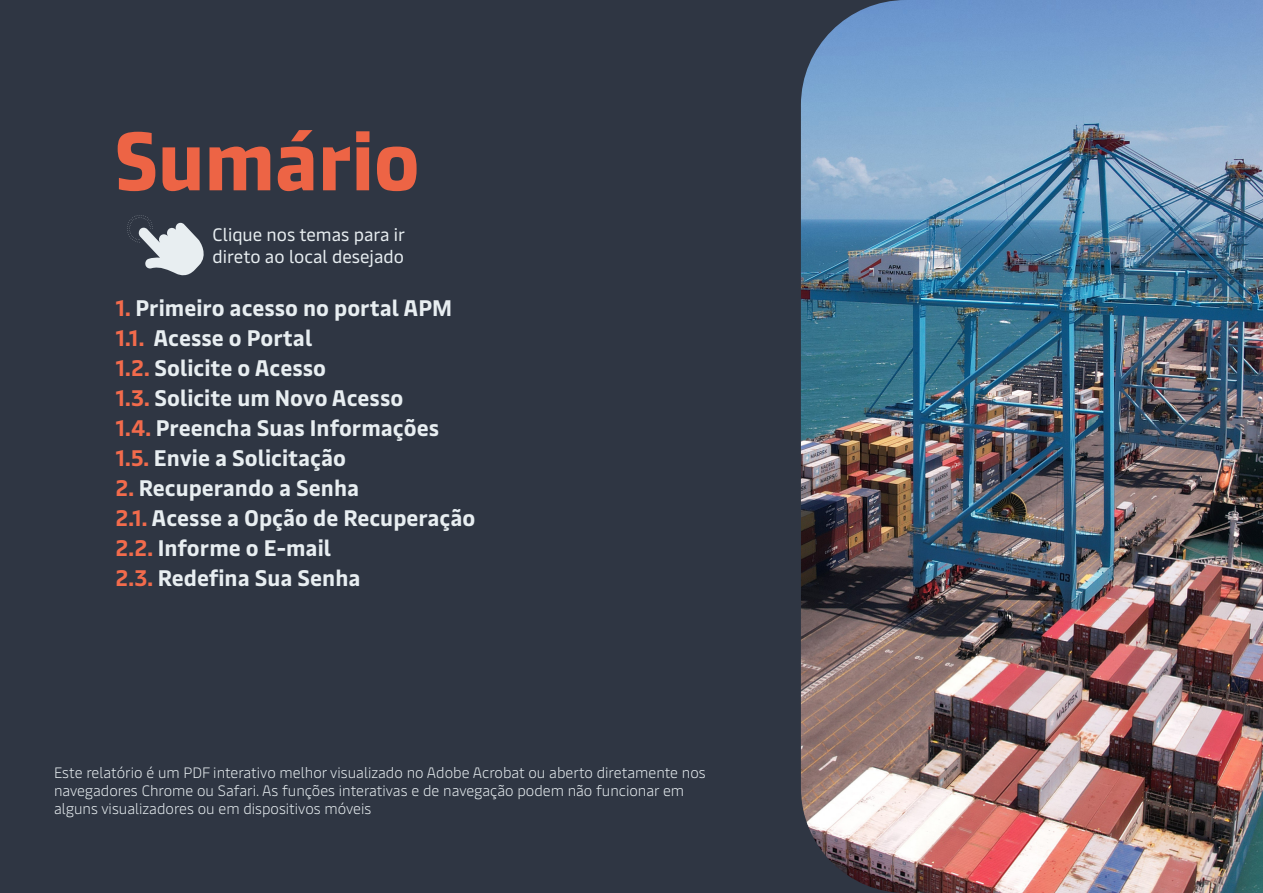
<style>
.page{position:relative;width:1263px;height:893px;background:#fff}
.page>*{position:absolute;margin:0;border:0;box-sizing:border-box;transform-origin:0 0}
.t1{font:700 82.5px "Maersk Headline";color:#ed6445}
.t2{font:700 22.5px "Maersk Text";color:#e8eef1}
.t3{font:18px "Maersk Text";color:#e8eef1}
.t4{font:300 15px/18px "Maersk Text";color:#e8eef1}
.s1{color:#f26b4c}
</style>
<div class="page">
<div style="left:0;top:0;width:1262px;height:893px;background:#2f3643"></div>
<svg style="left:127px;top:215px;width:77px;height:61px"></svg>
<img style="left:801px;top:0;width:462px;height:893px">
<p class="t1" style="left:115px;top:95px;width:306px">Sumário</p>
<p class="t3" style="left:213px;top:219px;width:194px">Clique nos temas para ir</p>
<p class="t3" style="left:213px;top:241px;width:193px">direto ao local desejado</p>
<p class="t2" style="left:115px;top:289px;width:338px"><span class="s1">1.</span> Primeiro acesso no portal APM</p>
<p class="t2" style="left:115px;top:319px;width:199px"><span class="s1">1.1.</span> Acesse o Portal</p>
<p class="t2" style="left:115px;top:349px;width:212px"><span class="s1">1.2.</span> Solicite o Acesso</p>
<p class="t2" style="left:115px;top:379px;width:289px"><span class="s1">1.3.</span> Solicite um Novo Acesso</p>
<p class="t2" style="left:115px;top:409px;width:325px"><span class="s1">1.4.</span> Preencha Suas Informações</p>
<p class="t2" style="left:115px;top:439px;width:232px"><span class="s1">1.5.</span> Envie a Solicitação</p>
<p class="t2" style="left:115px;top:469px;width:245px"><span class="s1">2.</span> Recuperando a Senha</p>
<p class="t2" style="left:115px;top:499px;width:361px"><span class="s1">2.1.</span> Acesse a Opção de Recuperação</p>
<p class="t2" style="left:115px;top:529px;width:217px"><span class="s1">2.2.</span> Informe o E-mail</p>
<p class="t2" style="left:115px;top:559px;width:247px"><span class="s1">2.3.</span> Redefina Sua Senha</p>
<p class="t4" style="left:54px;top:762px;width:653px">Este relatório é um PDF interativo melhor visualizado no Adobe Acrobat ou aberto diretamente nos navegadores Chrome ou Safari. As funções interativas e de navegação podem não funcionar em alguns visualizadores ou em dispositivos móveis</p>
</div>
